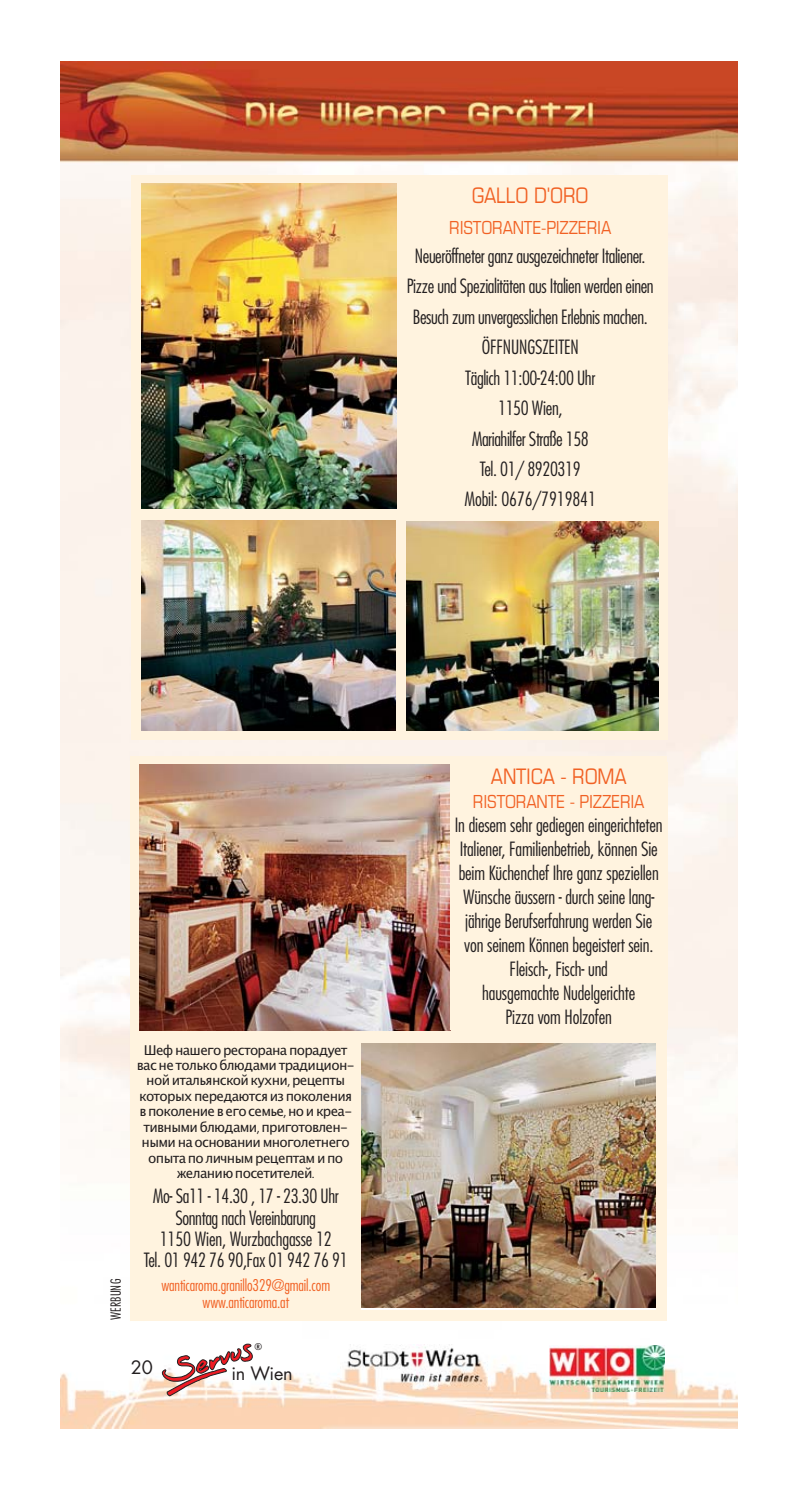
<style>
.page{position:relative;width:798px;height:1499px;background:#fff}
.page>*{position:absolute;margin:0;border:0;box-sizing:border-box;transform-origin:0 0}
.t1{font:condensed 21.38px "Eurostile";letter-spacing:-.01em;color:#f16124}
.t2{font:300 condensed 19.12px/30.4px "Futura";letter-spacing:-.01em;color:#231f20;text-align:center}
.t3{font:condensed 18px "Eurostile";letter-spacing:-.01em;color:#f16124}
.t4{font:18px "Futura";letter-spacing:-.015em;color:#231f20}
.t5{font:300 condensed 15.75px/17.6px "Futura";letter-spacing:-.01em;color:#f16124;text-align:center}
.t6{font:13.5px/15.3px "Lucida Grande";letter-spacing:-.05em;color:#231f20;text-align:center}
.t7{font:300 condensed 13.5px "Futura";letter-spacing:.01em;color:#231f20}
.t8{font:500 9px "Futura";color:#231f20}
.s1{font-family:"Futura";font-weight:300;font-stretch:condensed}
</style>
<div class="page">
<img style="left:61px;top:61px;width:676px;height:1368px">
<div style="left:131px;top:756px;width:535px;height:564px;background:#fff3df"></div>
<svg style="left:162px;top:1343px;width:95px;height:53px"></svg>
<img style="left:549px;top:1345px;width:115px;height:46px">
<img style="left:340px;top:1344px;width:147px;height:45px">
<div style="left:131px;top:175px;width:536px;height:565px;background:#fff3df"></div>
<img style="left:141px;top:184px;width:255px;height:324px">
<img style="left:406px;top:521px;width:251px;height:210px">
<img style="left:141px;top:521px;width:254px;height:209px">
<img style="left:140px;top:765px;width:310px;height:265px">
<div style="left:450px;top:762px;width:217px;height:268px;background:#fff3df"></div>
<img style="left:361px;top:1044px;width:294px;height:263px">
<p class="t1" style="left:471px;top:188px;width:118px">GALLO D'ORO</p>
<p class="t3" style="left:449px;top:221px;width:164px">RISTORANTE-PIZZERIA</p>
<p class="t2" style="left:406px;top:242px;width:248px">Neueröffneter ganz ausgezeichneter Italiener.<br>Pizze und Spezialitäten aus Italien werden einen<br>Besuch zum unvergesslichen Erlebnis machen.<br>ÖFFNUNGSZEITEN<br>Täglich 11:00-24:00 Uhr<br>1150 Wien,<br>Mariahilfer Straße 158<br>Tel. 01/ 8920319<br>Mobil: 0676/7919841</p>
<p class="t7" style="left:110px;top:1320px;width:43px;rotate:-90deg">WERBUNG</p>
<p class="t6" style="left:137px;top:1042px;width:219px">Шеф нашего ресторана порадует вас не только блюдами традицион&shy;ной итальянской кухни<span class="s1">,</span> рецепты которых передаются из поколения в поколение в его семье<span class="s1">,</span> но и креа&shy;тивными блюдами<span class="s1">,</span> приготовлен&shy;ными на основании многолетнего опыта по личным рецептам и по желанию посетителей<span class="s1">.</span></p>
<p class="t2" style="left:144px;top:1187px;width:205px;line-height:20.9px">Mo- Sa11 - 14.30 , 17 - 23.30 Uhr<br>Sonntag nach Vereinbarung<br>1150 Wien, Wurzbachgasse 12<br>Tel. 01 942 76 90,Fax 01 942 76 91</p>
<p class="t5" style="left:161px;top:1277px;width:170px">wanticaroma.granillo329@gmail.com www.anticaroma.at</p>
<p class="t4" style="left:131px;top:1359px;width:23px">20</p>
<p class="t8" style="left:254px;top:1342px;width:9px">®</p>
<p class="t4" style="left:231px;top:1365px;width:63px">in Wien</p>
<p class="t1" style="left:491px;top:769px;width:137px">ANTICA - ROMA</p>
<p class="t3" style="left:473px;top:795px;width:173px">RISTORANTE - PIZZERIA</p>
<p class="t2" style="left:454px;top:814px;width:209px;line-height:24.1px">In diesem sehr gediegen eingerichteten<br>Italiener, Familienbetrieb, können Sie beim Küchenchef Ihre ganz speziellen<br>Wünsche äussern - durch seine lang&shy;jährige Berufserfahrung werden Sie von seinem Können begeistert sein.<br>Fleisch-, Fisch- und<br>hausgemachte Nudelgerichte<br>Pizza vom Holzofen</p>
</div>
